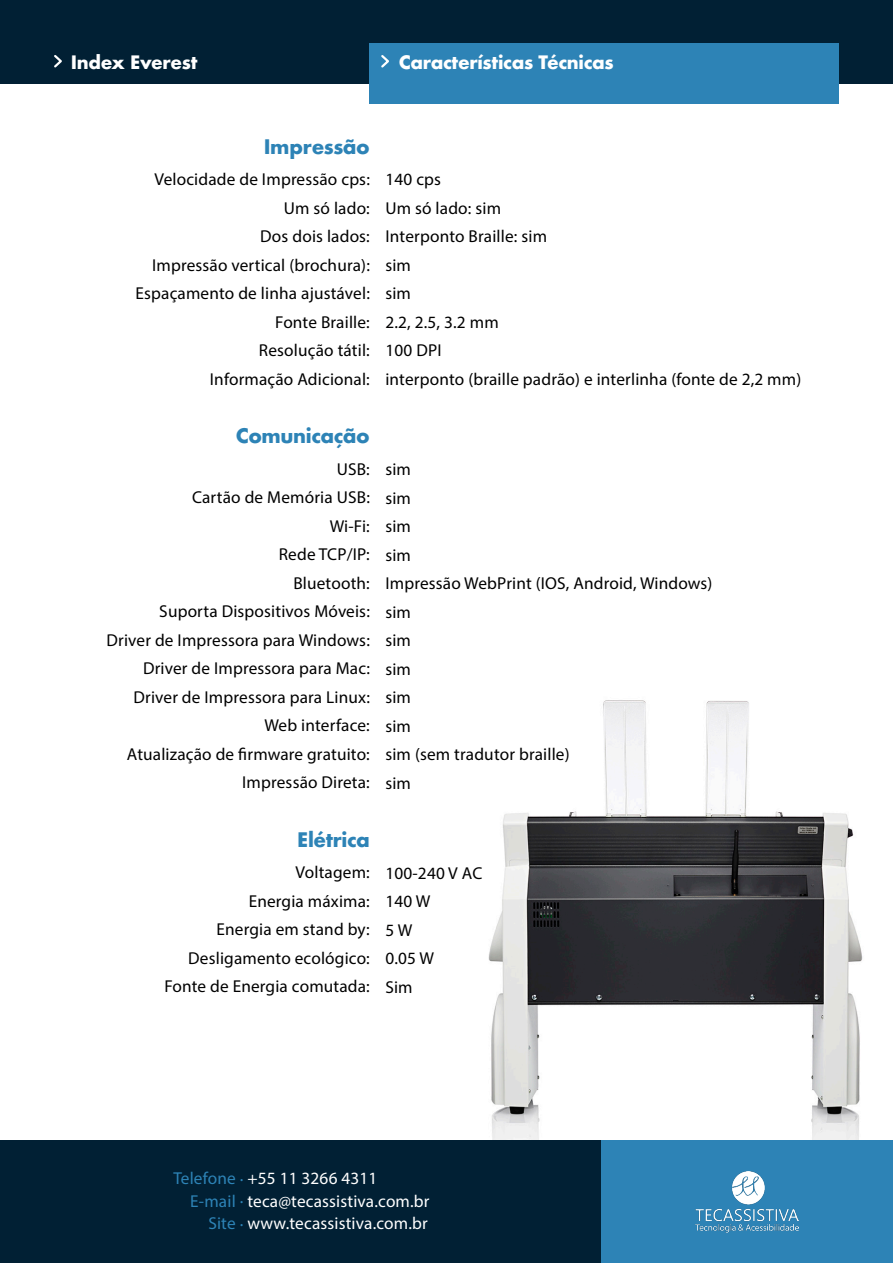
<style>
.page{position:relative;width:893px;height:1263px;background:#fff}
.page>*{position:absolute;margin:0;border:0;box-sizing:border-box;transform-origin:0 0}
.t1{font:700 19.5px "Futura";letter-spacing:-.02em;color:#2d83b6}
.t2{font:700 18px "Futura";letter-spacing:-.02em;color:#fff}
.t3{font:17.25px "Myriad Pro";letter-spacing:.01em;color:#010000}
.t4{font:17.25px "Myriad Pro";letter-spacing:.01em;color:#fff}
.s1{color:#2d83b6}
</style>
<div class="page">
<img style="left:488px;top:700px;width:375px;height:440px">
<div style="left:0;top:1140px;width:601px;height:123px;background:#012034"></div>
<div style="left:601px;top:1140px;width:292px;height:123px;background:#2d83b6"></div>
<img style="left:696px;top:1171px;width:102px;height:61px">
<div style="left:0;top:0;width:893px;height:83px;background:#012034"></div>
<svg style="left:54px;top:55px;width:8px;height:13px"></svg>
<div style="left:370px;top:43px;width:469px;height:61px;background:#2d83b6"></div>
<svg style="left:381px;top:55px;width:8px;height:13px"></svg>
<p class="t2" style="left:71px;top:49px;width:128px">Index Everest</p>
<p class="t2" style="left:399px;top:49px;width:216px">Características Técnicas</p>
<p class="t1" style="left:264px;top:132px;width:108px">Impressão</p>
<p class="t3" style="left:154px;top:169px;width:217px">Velocidade de Impressão cps:</p>
<p class="t3" style="left:284px;top:197px;width:88px">Um só lado:</p>
<p class="t3" style="left:260px;top:226px;width:111px">Dos dois lados:</p>
<p class="t3" style="left:152px;top:254px;width:219px">Impressão vertical (brochura):</p>
<p class="t3" style="left:136px;top:283px;width:236px">Espaçamento de linha ajustável:</p>
<p class="t3" style="left:275px;top:311px;width:96px">Fonte Braille:</p>
<p class="t3" style="left:259px;top:340px;width:112px">Resolução tátil:</p>
<p class="t3" style="left:210px;top:368px;width:162px">Informação Adicional:</p>
<p class="t1" style="left:236px;top:422px;width:136px">Comunicação</p>
<p class="t3" style="left:337px;top:458px;width:35px">USB:</p>
<p class="t3" style="left:192px;top:487px;width:179px">Cartão de Memória USB:</p>
<p class="t3" style="left:330px;top:515px;width:42px">Wi-Fi:</p>
<p class="t3" style="left:279px;top:544px;width:93px">Rede TCP/IP:</p>
<p class="t3" style="left:293px;top:572px;width:78px">Bluetooth:</p>
<p class="t3" style="left:159px;top:601px;width:212px">Suporta Dispositivos Móveis:</p>
<p class="t3" style="left:107px;top:629px;width:265px">Driver de Impressora para Windows:</p>
<p class="t3" style="left:143px;top:658px;width:228px">Driver de Impressora para Mac:</p>
<p class="t3" style="left:133px;top:686px;width:238px">Driver de Impressora para Linux:</p>
<p class="t3" style="left:264px;top:715px;width:107px">Web interface:</p>
<p class="t3" style="left:127px;top:743px;width:245px">Atualização de firmware gratuito:</p>
<p class="t3" style="left:242px;top:772px;width:129px">Impressão Direta:</p>
<p class="t1" style="left:297px;top:825px;width:74px">Elétrica</p>
<p class="t3" style="left:296px;top:862px;width:76px">Voltagem:</p>
<p class="t3" style="left:249px;top:890px;width:123px">Energia máxima:</p>
<p class="t3" style="left:217px;top:919px;width:155px">Energia em stand by:</p>
<p class="t3" style="left:188px;top:947px;width:183px">Desligamento ecológico:</p>
<p class="t3" style="left:164px;top:976px;width:207px">Fonte de Energia comutada:</p>
<p class="t3" style="left:385px;top:169px;width:57px">140 cps</p>
<p class="t3" style="left:385px;top:198px;width:117px">Um só lado: sim</p>
<p class="t3" style="left:385px;top:226px;width:163px">Interponto Braille: sim</p>
<p class="t3" style="left:385px;top:255px;width:27px">sim</p>
<p class="t3" style="left:385px;top:283px;width:27px">sim</p>
<p class="t3" style="left:385px;top:312px;width:115px">2.2, 2.5, 3.2 mm</p>
<p class="t3" style="left:385px;top:340px;width:58px">100 DPI</p>
<p class="t3" style="left:385px;top:369px;width:417px">interponto (braille padrão) e interlinha (fonte de 2,2 mm)</p>
<p class="t3" style="left:385px;top:459px;width:27px">sim</p>
<p class="t3" style="left:385px;top:487px;width:27px">sim</p>
<p class="t3" style="left:385px;top:516px;width:27px">sim</p>
<p class="t3" style="left:385px;top:544px;width:27px">sim</p>
<p class="t3" style="left:385px;top:573px;width:329px">Impressão WebPrint (IOS, Android, Windows)</p>
<p class="t3" style="left:385px;top:601px;width:27px">sim</p>
<p class="t3" style="left:385px;top:630px;width:27px">sim</p>
<p class="t3" style="left:385px;top:658px;width:27px">sim</p>
<p class="t3" style="left:385px;top:687px;width:27px">sim</p>
<p class="t3" style="left:385px;top:715px;width:27px">sim</p>
<p class="t3" style="left:385px;top:744px;width:186px">sim (sem tradutor braille)</p>
<p class="t3" style="left:385px;top:772px;width:27px">sim</p>
<p class="t3" style="left:385px;top:862px;width:98px">100-240 V AC</p>
<p class="t3" style="left:385px;top:891px;width:46px">140 W</p>
<p class="t3" style="left:385px;top:919px;width:28px">5 W</p>
<p class="t3" style="left:385px;top:948px;width:50px">0.05 W</p>
<p class="t3" style="left:385px;top:976px;width:29px">Sim</p>
<p class="t4" style="left:173px;top:1168px;width:206px"><span class="s1">Telefone </span><sup>.</sup> +55 11 3266 4311</p>
<p class="t4" style="left:190px;top:1190px;width:241px"><span class="s1">E-mail </span><sup>.</sup> teca@tecassistiva.com.br</p>
<p class="t4" style="left:208px;top:1213px;width:221px"><span class="s1">Site </span><sup>.</sup> www.tecassistiva.com.br</p>
</div>
